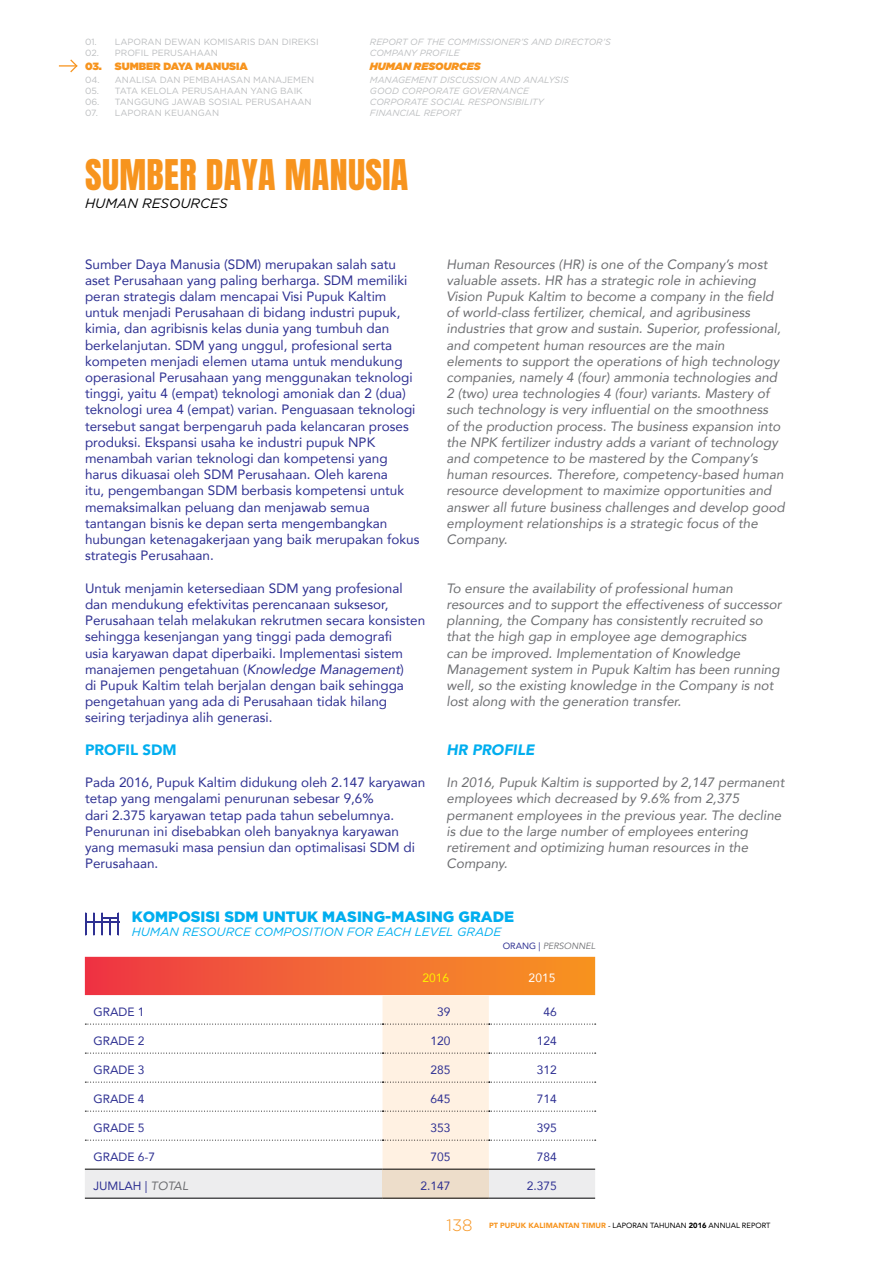
<style>
.page{position:relative;width:893px;height:1263px;background:#fff}
.page>*{position:absolute;margin:0;border:0;box-sizing:border-box;transform-origin:0 0}
.t1{font:36px "Anton";letter-spacing:.01em;color:#f7941e}
.t2{font:300 16.5px "Gotham";color:#f7941e}
.t3{font:900 15px "Gotham";color:#00aeef}
.t4{font:900 15px "Avenir";color:#00aeef}
.t5{font:italic 900 15px "Avenir";color:#00aeef}
.t6{font:13.5px/16.2px "Avenir";color:#2e3092}
.t7{font:italic 13.5px/16.2px "Avenir";color:#6d6e71}
.t8{font:italic 13.5px "Gotham";color:#000}
.t9{font:12px "Avenir";color:#2e3092}
.t10{font:italic 12px "Gotham";color:#00aeef}
.t11{font:12px "Avenir";color:#fff200}
.t12{font:12px "Avenir";color:#fff}
.t13{font:900 10.5px "Gotham";color:#f7941e}
.t14{font:italic 900 10.5px "Gotham";color:#f7941e}
.t15{font:9px "Gotham";color:#bcbec0}
.t16{font:italic 9px/10.8px "Gotham";color:#bcbec0}
.t17{font:italic 9px "Avenir";color:#6d6e71}
.t18{font:7.5px "Avenir";color:#000}
.s1{font-style:italic}
.s2{font-style:normal;color:#2e3092}
.s3{font-style:italic;color:#6d6e71}
.s4{font-weight:900;color:#f7941e}
.s5{font-weight:900}
</style>
<div class="page">
<svg style="left:59px;top:59px;width:19px;height:14px"></svg>
<svg style="left:85px;top:957px;width:511px;height:241px"></svg>
<hr style="left:85px;top:1169px;width:298px;height:1px;background:#000">
<hr style="left:383px;top:1169px;width:106px;height:1px;background:#000">
<hr style="left:489px;top:1169px;width:106px;height:1px;background:#000">
<hr style="left:85px;top:1198px;width:298px;height:1px;background:#000">
<hr style="left:383px;top:1198px;width:106px;height:1px;background:#000">
<hr style="left:489px;top:1198px;width:106px;height:1px;background:#000">
<hr style="left:93px;top:913px;width:2px;height:22px;background:#2e3092">
<hr style="left:85px;top:921px;width:34px;height:2px;background:#2e3092">
<svg style="left:85px;top:912px;width:1px;height:23px"></svg>
<svg style="left:101px;top:912px;width:18px;height:23px"></svg>
<p class="t15" style="left:85px;top:37px;width:235px">01. LAPORAN DEWAN KOMISARIS DAN DIREKSI</p>
<p class="t15" style="left:85px;top:47px;width:134px">02. PROFIL PERUSAHAAN</p>
<p class="t13" style="left:85px;top:59px;width:164px">03. SUMBER DAYA MANUSIA</p>
<p class="t15" style="left:85px;top:74px;width:231px">04. ANALISA DAN PEMBAHASAN MANAJEMEN</p>
<p class="t15" style="left:85px;top:85px;width:219px">05. TATA KELOLA PERUSAHAAN YANG BAIK</p>
<p class="t15" style="left:85px;top:96px;width:228px">06. TANGGUNG JAWAB SOSIAL PERUSAHAAN</p>
<p class="t15" style="left:85px;top:107px;width:136px">07. LAPORAN KEUANGAN</p>
<p class="t16" style="left:370px;top:37px;width:242px">REPORT OF THE COMMISSIONER’S AND DIRECTOR’S<br>COMPANY PROFILE</p>
<p class="t14" style="left:370px;top:59px;width:112px">HUMAN RESOURCES</p>
<p class="t16" style="left:370px;top:74px;width:200px">MANAGEMENT DISCUSSION AND ANALYSIS<br>GOOD CORPORATE GOVERNANCE<br>CORPORATE SOCIAL RESPONSIBILITY<br>FINANCIAL REPORT</p>
<h1 class="t1" style="left:85px;top:156px;width:325px">SUMBER DAYA MANUSIA</h1>
<p class="t8" style="left:85px;top:194px;width:144px">HUMAN RESOURCES</p>
<p class="t6" style="left:85px;top:255px;width:336px">Sumber Daya Manusia (SDM) merupakan salah satu aset Perusahaan yang paling berharga. SDM memiliki peran strategis dalam mencapai Visi Pupuk Kaltim untuk menjadi Perusahaan di bidang industri pupuk, kimia, dan agribisnis kelas dunia yang tumbuh dan berkelanjutan. SDM yang unggul, profesional serta kompeten menjadi elemen utama untuk mendukung operasional Perusahaan yang menggunakan teknologi tinggi, yaitu 4 (empat) teknologi amoniak dan 2 (dua) teknologi urea 4 (empat) varian. Penguasaan teknologi tersebut sangat berpengaruh pada kelancaran proses produksi. Ekspansi usaha ke industri pupuk NPK menambah varian teknologi dan kompetensi yang harus dikuasai oleh SDM Perusahaan. Oleh karena<br>itu, pengembangan SDM berbasis kompetensi untuk memaksimalkan peluang dan menjawab semua tantangan bisnis ke depan serta mengembangkan hubungan ketenagakerjaan yang baik merupakan fokus strategis Perusahaan.</p>
<p class="t6" style="left:85px;top:579px;width:342px">Untuk menjamin ketersediaan SDM yang profesional dan mendukung efektivitas perencanaan suksesor, Perusahaan telah melakukan rekrutmen secara konsisten sehingga kesenjangan yang tinggi pada demografi<br>usia karyawan dapat diperbaiki. Implementasi sistem manajemen pengetahuan (<span class="s1">Knowledge Management</span>)<br>di Pupuk Kaltim telah berjalan dengan baik sehingga pengetahuan yang ada di Perusahaan tidak hilang seiring terjadinya alih generasi.</p>
<p class="t4" style="left:85px;top:737px;width:93px">PROFIL SDM</p>
<p class="t6" style="left:85px;top:774px;width:342px">Pada 2016, Pupuk Kaltim didukung oleh 2.147 karyawan tetap yang mengalami penurunan sebesar 9,6%<br>dari 2.375 karyawan tetap pada tahun sebelumnya.<br>Penurunan ini disebabkan oleh banyaknya karyawan yang memasuki masa pensiun dan optimalisasi SDM di Perusahaan.</p>
<p class="t7" style="left:446px;top:256px;width:340px">Human Resources (HR) is one of the Company’s most valuable assets. HR has a strategic role in achieving Vision Pupuk Kaltim to become a company in the field of world-class fertilizer, chemical, and agribusiness industries that grow and sustain. Superior, professional, and competent human resources are the main<br>elements to support the operations of high technology companies, namely 4 (four) ammonia technologies and 2 (two) urea technologies 4 (four) variants. Mastery of such technology is very influential on the smoothness<br>of the production process. The business expansion into the NPK fertilizer industry adds a variant of technology and competence to be mastered by the Company’s human resources. Therefore, competency-based human resource development to maximize opportunities and answer all future business challenges and develop good employment relationships is a strategic focus of the Company.</p>
<p class="t7" style="left:446px;top:580px;width:337px">To ensure the availability of professional human resources and to support the effectiveness of successor planning, the Company has consistently recruited so that the high gap in employee age demographics<br>can be improved. Implementation of Knowledge Management system in Pupuk Kaltim has been running well, so the existing knowledge in the Company is not lost along with the generation transfer.</p>
<p class="t5" style="left:446px;top:737px;width:90px">HR PROFILE</p>
<p class="t7" style="left:446px;top:774px;width:339px">In 2016, Pupuk Kaltim is supported by 2,147 permanent employees which decreased by 9.6% from 2,375 permanent employees in the previous year. The decline is due to the large number of employees entering retirement and optimizing human resources in the Company.</p>
<p class="t3" style="left:132px;top:906px;width:384px">KOMPOSISI SDM UNTUK MASING-MASING GRADE</p>
<p class="t10" style="left:132px;top:923px;width:20px">HUMAN</p>
<p class="t10" style="left:183px;top:923px;width:19px">RESOURCE</p>
<p class="t10" style="left:254px;top:923px;width:141px">COMPOSITION FOR EACH</p>
<p class="t10" style="left:415px;top:923px;width:89px">LEVEL GRA DE</p>
<p class="t17" style="left:503px;top:940px;width:94px"><span class="s2">ORANG |</span> PERSONNEL</p>
<p class="t11" style="left:422px;top:968px;width:28px">2016</p>
<p class="t12" style="left:529px;top:968px;width:28px">2015</p>
<p class="t9" style="left:93px;top:1002px;width:53px">GRADE 1</p>
<p class="t9" style="left:437px;top:1002px;width:15px">39</p>
<p class="t9" style="left:543px;top:1002px;width:15px">46</p>
<p class="t9" style="left:93px;top:1031px;width:53px">GRADE 2</p>
<p class="t9" style="left:431px;top:1031px;width:22px">120</p>
<p class="t9" style="left:537px;top:1031px;width:22px">124</p>
<p class="t9" style="left:93px;top:1060px;width:53px">GRADE 3</p>
<p class="t9" style="left:431px;top:1060px;width:22px">285</p>
<p class="t9" style="left:537px;top:1060px;width:22px">312</p>
<p class="t9" style="left:93px;top:1089px;width:53px">GRADE 4</p>
<p class="t9" style="left:431px;top:1089px;width:22px">645</p>
<p class="t9" style="left:537px;top:1089px;width:22px">714</p>
<p class="t9" style="left:93px;top:1118px;width:53px">GRADE 5</p>
<p class="t9" style="left:431px;top:1118px;width:22px">353</p>
<p class="t9" style="left:537px;top:1118px;width:22px">395</p>
<p class="t9" style="left:93px;top:1147px;width:63px">GRADE 6-7</p>
<p class="t9" style="left:431px;top:1147px;width:22px">705</p>
<p class="t9" style="left:537px;top:1147px;width:22px">784</p>
<p class="t9" style="left:93px;top:1176px;width:96px">JUMLAH | <span class="s3">TOTAL</span></p>
<p class="t9" style="left:421px;top:1176px;width:32px">2.147</p>
<p class="t9" style="left:527px;top:1176px;width:32px">2.375</p>
<p class="t2" style="left:446px;top:1215px;width:27px">138</p>
<p class="t18" style="left:489px;top:1220px;width:283px"><span class="s4">PT PUPUK KALIMANTAN TIMUR</span> - LAPORAN TAHUNAN <span class="s5">2016</span> ANNUAL REPORT</p>
</div>
